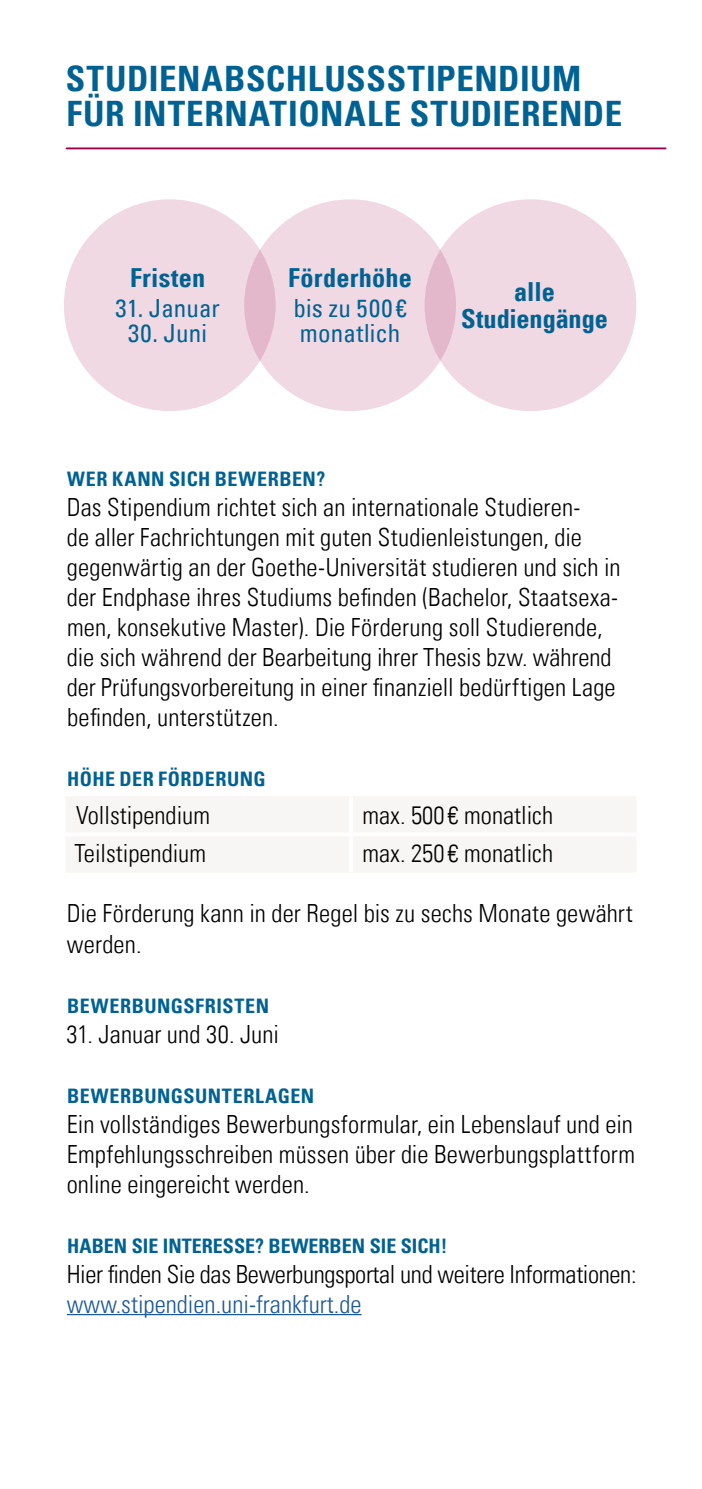
<style>
.page{position:relative;width:702px;height:1489px;background:#fff}
.page>*{position:absolute;margin:0;border:0;box-sizing:border-box;transform-origin:0 0}
.Headline_gross{font:35px/35px "Univers Com 67 Bold Cond";letter-spacing:.015em;color:#006293}
.t1{font:26.25px "Univers Com 67 Bold Cond";letter-spacing:.005em;color:#006293}
.Headline_klein{font:25px/30px "Univers Com 47 Light Cond";letter-spacing:.005em;color:#000}
.Fließtext{font:25px "Univers Com 47 Light Cond";letter-spacing:-.015em;color:#000}
.t2{font:condensed 25px/25px "Univers Com 57";letter-spacing:.01em;color:#006293}
.Fließtext-2{font:25px "Univers Com 47 Light Cond";color:#1b5899}
.Headline_klein-2{font:20px "Univers Com 67 Bold Cond";letter-spacing:.02em;color:#006293}
.Headline_klein-3{font:20px "Univers Com 67 Bold Cond";color:#006293}
</style>
<div class="page">
<div style="left:64px;top:199px;width:211px;height:212px;background:#f0d9e3;border-radius:50%"></div>
<svg style="left:244px;top:199px;width:212px;height:212px;background:#efd6e1"></svg>
<svg style="left:424px;top:199px;width:212px;height:212px;background:#efd6e1"></svg>
<hr style="left:66px;top:147px;width:599px;height:2px;background:#9d0046">
<hr style="left:67px;top:1313px;width:294px;height:1px;background:#1b5899">
<div style="left:66px;top:797px;width:570px;height:75px;background:#f8f6f4"></div>
<hr style="left:349px;top:796px;width:4px;height:36px;background:#fff">
<hr style="left:66px;top:832px;width:285px;height:4px;background:#fff">
<hr style="left:351px;top:832px;width:285px;height:4px;background:#fff">
<hr style="left:349px;top:836px;width:4px;height:36px;background:#fff">
<p class="Headline_gross" style="left:66px;top:61px;width:557px">STUDIENABSCHLUSSSTIPENDIUM<br>FÜR INTERNATIONALE STUDIERENDE</p>
<p class="t1" style="left:130px;top:262px;width:77px">Fristen</p>
<p class="t2" style="left:115px;top:295px;width:106px">31. Januar</p>
<p class="t2" style="left:128px;top:320px;width:80px">30. Juni</p>
<p class="t1" style="left:288px;top:262px;width:125px">Förderhöhe</p>
<p class="t2" style="left:293px;top:295px;width:115px">bis zu 500€ monatlich</p>
<p class="t1" style="left:514px;top:275px;width:42px">alle</p>
<p class="t1" style="left:461px;top:303px;width:148px">Studiengänge</p>
<p class="Headline_klein-2" style="left:67px;top:467px;width:259px">WER KANN SICH BEWERBEN?</p>
<p class="Headline_klein" style="left:67px;top:492px;width:555px">Das Stipendium richtet sich an internationale Studieren-<br>de aller Fachrichtungen mit guten Studienleistungen, die gegenwärtig an der Goethe-Universität studieren und sich in der Endphase ihres Studiums befinden (Bachelor, Staatsexa&shy;men, konsekutive Master). Die Förderung soll Studierende, die sich während der Bearbeitung ihrer Thesis bzw. während der Prüfungsvorbereitung in einer finanziell bedürftigen Lage befinden, unterstützen.</p>
<p class="Headline_klein-2" style="left:67px;top:767px;width:200px">HÖHE DER FÖRDERUNG</p>
<p class="Headline_klein" style="left:76px;top:800px;width:135px">Vollstipendium</p>
<p class="Headline_klein" style="left:362px;top:800px;width:192px">max. 500 € monatlich</p>
<p class="Headline_klein" style="left:75px;top:838px;width:133px">Teilstipendium</p>
<p class="Headline_klein" style="left:362px;top:838px;width:192px">max. 250 € monatlich</p>
<p class="Headline_klein" style="left:67px;top:898px;width:567px">Die Förderung kann in der Regel bis zu sechs Monate gewährt werden.</p>
<p class="Headline_klein-2" style="left:67px;top:993px;width:203px">BEWERBUNGSFRISTEN</p>
<p class="Headline_klein" style="left:66px;top:1018px;width:214px">31. Januar und 30. Juni</p>
<p class="Headline_klein-2" style="left:67px;top:1083px;width:248px">BEWERBUNGSUNTERLAGEN</p>
<p class="Headline_klein" style="left:67px;top:1108px;width:569px;text-align:justify">Ein vollständiges Bewerbungsformular, ein Lebenslauf und ein Empfehlungsschreiben müssen über die Bewerbungsplattform online eingereicht werden.</p>
<p class="Headline_klein-3" style="left:67px;top:1233px;width:382px">HABEN SIE INTERESSE? BEWERBEN SIE SICH!</p>
<p class="Fließtext" style="left:67px;top:1258px;width:571px">Hier finden Sie das Bewerbungsportal und weitere Informationen:</p>
<p class="Fließtext-2" style="left:67px;top:1288px;width:296px">www.stipendien.uni-frankfurt.de</p>
</div>
